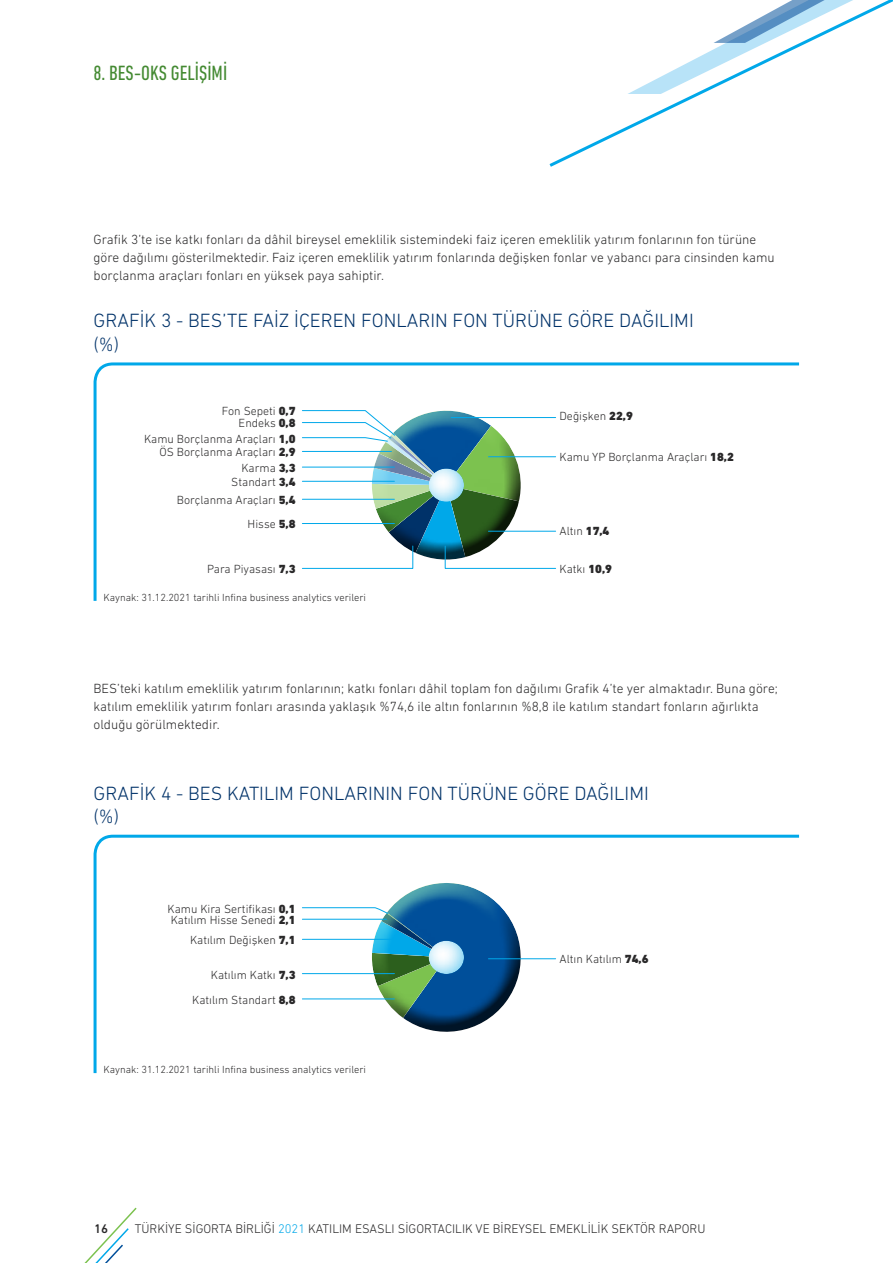
<style>
.page{position:relative;width:893px;height:1263px;background:#fff}
.page>*{position:absolute;margin:0;border:0;box-sizing:border-box;transform-origin:0 0}
.t1{font:condensed 21px "DIN Next LT Pro";color:#448a32}
.t2{font:300 19.5px/23.4px "DIN Next LT Pro";color:#003269}
.t3{font:300 13.5px/18px "DIN Next LT Pro";color:#292829}
.t4{font:300 12.75px "DIN Next LT Pro";color:#292829}
.t5{font:500 12.75px "DIN Next LT Pro";color:#292829}
.t6{font:300 12px "DIN Next LT Pro";color:#292829}
.t7{font:300 10.5px "DIN Next LT Pro";color:#292829}
.s1{font-weight:900}
.s2{color:#00a8e9}
</style>
<div class="page">
<svg style="left:84px;top:1207px;width:53px;height:56px"></svg>
<svg style="left:549px;top:0;width:344px;height:167px"></svg>
<svg style="left:627px;top:0;width:237px;height:94px"></svg>
<svg style="left:93px;top:362px;width:707px;height:239px"></svg>
<svg style="left:93px;top:834px;width:707px;height:240px"></svg>
<svg style="left:302px;top:873px;width:228px;height:168px"></svg>
<hr style="left:488px;top:958px;width:68px;height:1px;background:#00a8e9">
<svg style="left:302px;top:403px;width:254px;height:166px"></svg>
<hr style="left:451px;top:417px;width:105px;height:1px;background:#00a8e9">
<h1 class="t1" style="left:94px;top:61px;width:135px">8. BES-OKS GELİŞİMİ</h1>
<p class="t3" style="left:94px;top:230px;width:683px">Grafik 3’te ise katkı fonları da dâhil bireysel emeklilik sistemindeki faiz içeren emeklilik yatırım fonlarının fon türüne göre dağılımı gösterilmektedir. Faiz içeren emeklilik yatırım fonlarında değişken fonlar ve yabancı para cinsinden kamu borçlanma araçları fonları en yüksek paya sahiptir.</p>
<h2 class="t2" style="left:94px;top:309px;width:602px">GRAFİK 3 - BES’TE FAİZ İÇEREN FONLARIN FON TÜRÜNE GÖRE DAĞILIMI (%)</h2>
<p class="t6" style="left:222px;top:404px;width:75px">Fon Sepeti <span class="s1">0,7</span></p>
<p class="t6" style="left:239px;top:416px;width:58px">Endeks <span class="s1">0,8</span></p>
<p class="t6" style="left:144px;top:432px;width:153px">Kamu Borçlanma Araçları <span class="s1">1,0</span></p>
<p class="t6" style="left:159px;top:445px;width:138px">ÖS Borçlanma Araçları <span class="s1">2,9</span></p>
<p class="t6" style="left:241px;top:461px;width:56px">Karma <span class="s1">3,3</span></p>
<p class="t6" style="left:231px;top:475px;width:66px">Standart <span class="s1">3,4</span></p>
<p class="t6" style="left:177px;top:493px;width:120px">Borçlanma Araçları <span class="s1">5,4</span></p>
<p class="t6" style="left:248px;top:517px;width:49px">Hisse <span class="s1">5,8</span></p>
<p class="t6" style="left:559px;top:409px;width:75px">Değişken <span class="s1">22,9</span></p>
<p class="t6" style="left:559px;top:450px;width:176px">Kamu YP Borçlanma Araçları <span class="s1">18,2</span></p>
<p class="t6" style="left:559px;top:524px;width:51px">Altın <span class="s1">17,4</span></p>
<p class="t6" style="left:207px;top:561px;width:90px">Para Piyasası <span class="s1">7,3</span></p>
<p class="t6" style="left:559px;top:561px;width:54px">Katkı <span class="s1">10,9</span></p>
<p class="t7" style="left:104px;top:591px;width:264px">Kaynak: 31.12.2021 tarihli Infina business analytics verileri</p>
<p class="t3" style="left:94px;top:680px;width:686px">BES’teki katılım emeklilik yatırım fonlarının; katkı fonları dâhil toplam fon dağılımı Grafik 4’te yer almaktadır. Buna göre; katılım emeklilik yatırım fonları arasında yaklaşık %74,6 ile altın fonlarının %8,8 ile katılım standart fonların ağırlıkta olduğu görülmektedir.</p>
<h2 class="t2" style="left:94px;top:781px;width:557px">GRAFİK 4 - BES KATILIM FONLARININ FON TÜRÜNE GÖRE DAĞILIMI (%)</h2>
<p class="t6" style="left:168px;top:902px;width:130px">Kamu Kira Sertifikası <span class="s1">0,1</span></p>
<p class="t6" style="left:171px;top:913px;width:126px">Katılım Hisse Senedi <span class="s1">2,1</span></p>
<p class="t6" style="left:190px;top:933px;width:107px">Katılım Değişken <span class="s1">7,1</span></p>
<p class="t6" style="left:211px;top:967px;width:86px">Katılım Katkı <span class="s1">7,3</span></p>
<p class="t6" style="left:192px;top:993px;width:105px">Katılım Standart <span class="s1">8,8</span></p>
<p class="t7" style="left:104px;top:1063px;width:264px">Kaynak: 31.12.2021 tarihli Infina business analytics verileri</p>
<p class="t6" style="left:559px;top:952px;width:91px">Altın Katılım <span class="s1">74,6</span></p>
<p class="t5" style="left:94px;top:1221px;width:15px">16</p>
<p class="t4" style="left:135px;top:1221px;width:572px">TÜRKİYE SİGORTA BİRLİĞİ <span class="s2">2021</span> KATILIM ESASLI SİGORTACILIK VE BİREYSEL EMEKLİLİK SEKTÖR RAPORU</p>
</div>
